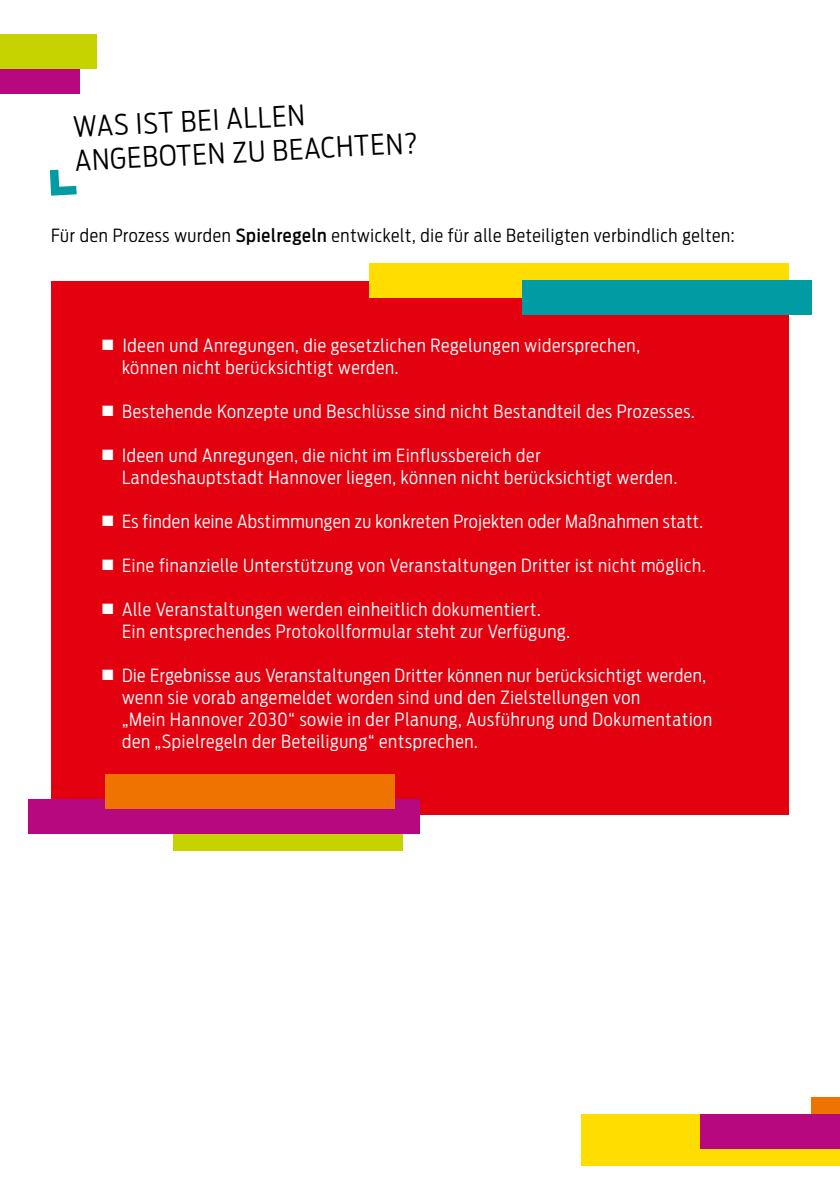
<style>
.page{position:relative;width:840px;height:1191px;background:#fff}
.page>*{position:absolute;margin:0;border:0;box-sizing:border-box;transform-origin:0 0}
.t1{font:300 28px "Antenna Cond";color:#000}
.t2{font:300 18px/22px "Antenna Cond";letter-spacing:.04em;color:#fff}
.t3{font:300 18px "Antenna Cond";letter-spacing:.04em;color:#000}
.s1{font-weight:500}
</style>
<div class="page">
<div style="left:51px;top:281px;width:737px;height:533px;background:#e3000f"></div>
<div style="left:581px;top:1114px;width:258px;height:51px;background:#fd0"></div>
<svg style="left:50px;top:170px;width:27px;height:26px"></svg>
<div style="left:811px;top:1097px;width:28px;height:34px;background:#ee7300"></div>
<div style="left:700px;top:1114px;width:139px;height:34px;background:#b7087f"></div>
<div style="left:369px;top:264px;width:419px;height:34px;background:#fd0"></div>
<div style="left:522px;top:281px;width:289px;height:34px;background:#009ba3"></div>
<div style="left:173px;top:816px;width:230px;height:34px;background:#c7d300"></div>
<div style="left:28px;top:799px;width:392px;height:34px;background:#b7087f"></div>
<div style="left:105px;top:774px;width:289px;height:34px;background:#ee7300"></div>
<div style="left:0;top:60px;width:79px;height:34px;background:#b7087f"></div>
<div style="left:0;top:34px;width:96px;height:34px;background:#c7d300"></div>
<h1 class="t1" style="left:72px;top:110px;width:75px;rotate:-3deg">Was ist</h1>
<h1 class="t1" style="left:225px;top:102px;width:16px;rotate:-3deg">allen</h1>
<h1 class="t1" style="left:74px;top:144px;width:33px;rotate:-3deg">Angeb</h1>
<h1 class="t1" style="left:158px;top:140px;width:33px;rotate:-3deg">oten</h1>
<h1 class="t1" style="left:231px;top:136px;width:119px;rotate:-3deg">zubea chten</h1>
<p class="t3" style="left:51px;top:225px;width:685px">Für den Prozess wurden <span class="s1">Spielregeln</span> entwickelt, die für alle Beteiligten verbindlich gelten:</p>
<p class="t2" style="left:122px;top:335px;width:519px;text-indent:-20px">■ Ideen und Anregungen, die gesetzlichen Regelungen widersprechen, können nicht berücksichtigt werden.</p>
<p class="t2" style="left:102px;top:401px;width:594px">■ Bestehende Konzepte und Beschlüsse sind nicht Bestandteil des Prozesses.</p>
<p class="t2" style="left:122px;top:445px;width:556px;text-indent:-20px">■ Ideen und Anregungen, die nicht im Einflussbereich der<br>Landeshauptstadt Hannover liegen, können nicht berücksichtigt werden.</p>
<p class="t2" style="left:102px;top:511px;width:602px">■ Es finden keine Abstimmungen zu konkreten Projekten oder Maßnahmen statt.</p>
<p class="t2" style="left:102px;top:555px;width:604px">■ Eine finanzielle Unterstützung von Veranstaltungen Dritter ist nicht möglich.</p>
<p class="t2" style="left:122px;top:599px;width:449px;text-indent:-20px">■ Alle Veranstaltungen werden einheitlich dokumentiert.<br>Ein entsprechendes Protokollformular steht zur Verfügung.</p>
<p class="t2" style="left:122px;top:665px;width:591px;text-indent:-20px">■ Die Ergebnisse aus Veranstaltungen Dritter können nur berücksichtigt werden, wenn sie vorab angemeldet worden sind und den Zielstellungen von<br>„Mein Hannover 2030“ sowie in der Planung, Ausführung und Dokumentation den „Spielregeln der Beteiligung“ entsprechen.</p>
</div>
